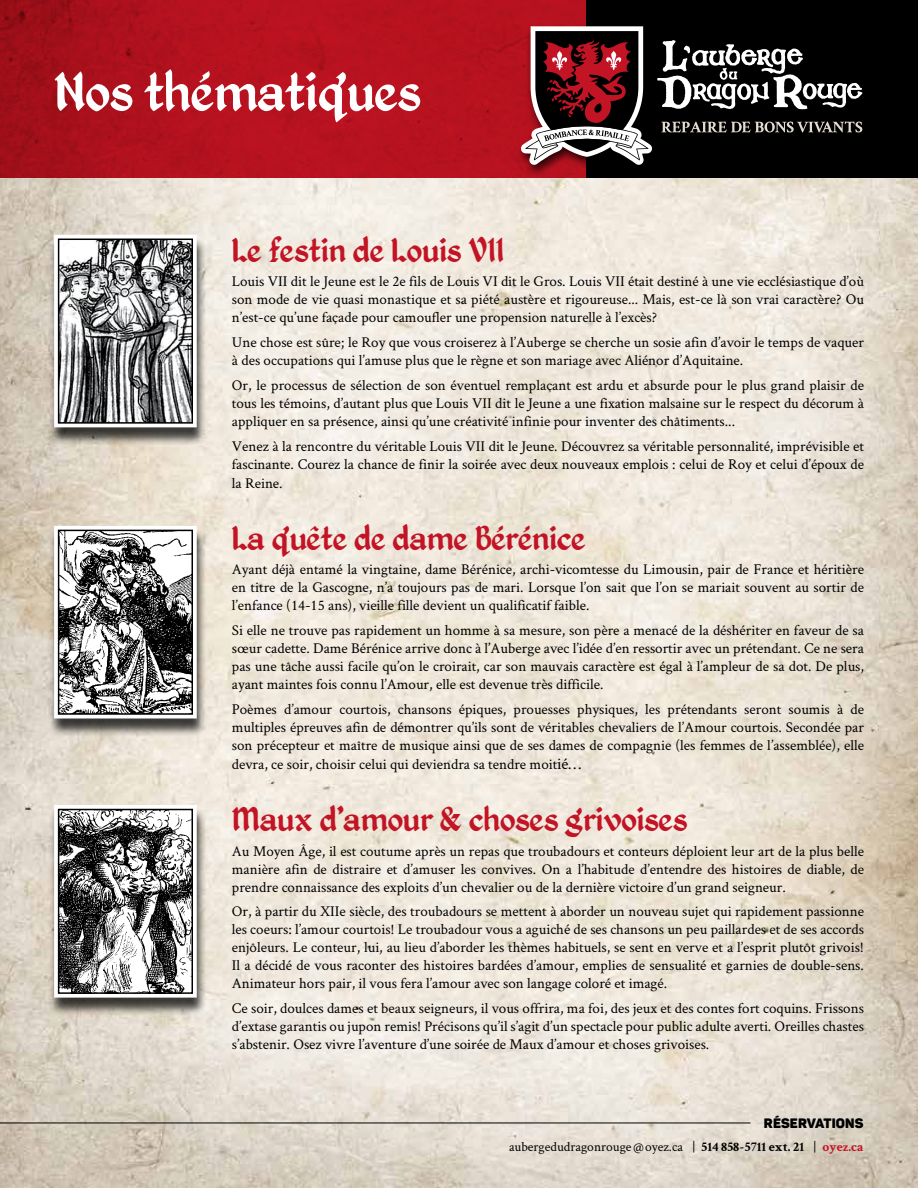
<style>
.page{position:relative;width:918px;height:1188px;background:#fff}
.page>*{position:absolute;margin:0;border:0;box-sizing:border-box;transform-origin:0 0}
.t1{font:60.75px "Kingthings Petrock";color:#fff}
.t2{font:37.5px "Kingthings Petrock";color:#c21424}
.t3{font:15px/18px "Crimson Text";color:#000;text-align:justify}
.t4{font:13.5px "Crimson Text";color:#000}
.t5{font:900 13.5px "Panton";letter-spacing:.01em;color:#000}
.s1{font-size:16.5px}
.s2{font-weight:700}
.s3{font-weight:700;color:#c21424}
</style>
<div class="page">
<img style="left:0;top:0;width:918px;height:1188px">
<svg style="left:1px;top:0;width:585px;height:178px;background:#b1111d"></svg>
<div style="left:586px;top:0;width:332px;height:178px;background:#000"></div>
<hr style="left:0;top:1123px;width:750px;height:1px;background:#000">
<div style="left:515px;top:23px;width:147px;height:154px;background:#000;opacity:.75"></div>
<svg style="left:521px;top:26px;width:341px;height:139px"></svg>
<div style="left:48px;top:237px;width:159px;height:209px;background:#000;opacity:.75"></div>
<svg style="left:54px;top:235px;width:143px;height:192px"></svg>
<img style="left:61px;top:242px;width:129px;height:179px">
<div style="left:58px;top:239px;width:135px;height:185px;border:2px solid #000"></div>
<div style="left:48px;top:528px;width:159px;height:209px;background:#000;opacity:.75"></div>
<svg style="left:54px;top:526px;width:143px;height:192px"></svg>
<img style="left:61px;top:533px;width:129px;height:179px">
<div style="left:58px;top:530px;width:135px;height:185px;border:2px solid #000"></div>
<div style="left:48px;top:807px;width:159px;height:209px;background:#000;opacity:.75"></div>
<svg style="left:54px;top:805px;width:143px;height:193px"></svg>
<img style="left:61px;top:812px;width:129px;height:179px">
<div style="left:58px;top:809px;width:135px;height:185px;border:2px solid #000"></div>
<h1 class="t1" style="left:54px;top:56px;width:368px">Nos thématiques</h1>
<h2 class="t2" style="left:232px;top:228px;width:274px">Le festin de Louis V11</h2>
<p class="t3" style="left:232px;top:272px;width:634px">Louis VII dit le Jeune est le 2e fils de Louis VI dit le Gros. Louis VII était destiné à une vie ecclésiastique d’où son mode de vie quasi monastique et sa piété austère et rigoureuse... Mais, est-ce là son vrai caractère? Ou n’est-ce qu’une façade pour camoufler une propension naturelle à l’excès?</p>
<p class="t3" style="left:232px;top:333px;width:634px">Une chose est sûre; le Roy que vous croiserez à l’Auberge se cherche un sosie afin d’avoir le temps de vaquer à des occupations qui l’amuse plus que le règne et son mariage avec Aliénor d’Aquitaine.</p>
<p class="t3" style="left:232px;top:376px;width:634px">Or, le processus de sélection de son éventuel remplaçant est ardu et absurde pour le plus grand plaisir de tous les témoins, d’autant plus que Louis VII dit le Jeune a une fixation malsaine sur le respect du décorum à appliquer en sa présence, ainsi qu’une créativité infinie pour inventer des châtiments...</p>
<p class="t3" style="left:232px;top:436px;width:634px">Venez à la rencontre du véritable Louis VII dit le Jeune. Découvrez sa véritable personnalité, imprévisible et fascinante. Courez la chance de finir la soirée avec deux nouveaux emplois : celui de Roy et celui d’époux de</p>
<p class="t3" style="left:232px;top:474px;width:52px">la Reine.</p>
<h2 class="t2" style="left:232px;top:516px;width:355px">La quête de dame Bérénice</h2>
<p class="t3" style="left:232px;top:560px;width:634px">Ayant déjà entamé la vingtaine, dame Bérénice, archi-vicomtesse du Limousin, pair de France et héritière en titre de la Gascogne, n’a toujours pas de mari. Lorsque l’on sait que l’on se mariait souvent au sortir de l’enfance (14-15 ans), vieille fille devient un qualificatif faible.</p>
<p class="t3" style="left:232px;top:621px;width:634px">Si elle ne trouve pas rapidement un homme à sa mesure, son père a menacé de la déshériter en faveur de sa sœur cadette. Dame Bérénice arrive donc à l’Auberge avec l’idée d’en ressortir avec un prétendant. Ce ne sera pas une tâche aussi facile qu’on le croirait, car son mauvais caractère est égal à l’ampleur de sa dot. De plus, ayant maintes fois connu l’Amour, elle est devenue très difficile.</p>
<p class="t3" style="left:232px;top:700px;width:634px">Poèmes d’amour courtois, chansons épiques, prouesses physiques, les prétendants seront soumis à de multiples épreuves afin de démontrer qu’ils sont de véritables chevaliers de l’Amour courtois. Secondée par son précepteur et maître de musique ainsi que de ses dames de compagnie (les femmes de l’assemblée), elle</p>
<p class="t3" style="left:232px;top:755px;width:351px">devra, ce soir, choisir celui qui deviendra sa tendre moit<span class="s1">ié…</span></p>
<h2 class="t2" style="left:232px;top:797px;width:457px">Maux d’amour &amp; choses grivoises</h2>
<p class="t3" style="left:232px;top:841px;width:634px">Au Moyen Âge, il est coutume après un repas que troubadours et conteurs déploient leur art de la plus belle manière afin de distraire et d’amuser les convives. On a l’habitude d’entendre des histoires de diable, de prendre connaissance des exploits d’un chevalier ou de la dernière victoire d’un grand seigneur.</p>
<p class="t3" style="left:232px;top:902px;width:634px">Or, à partir du XIIe siècle, des troubadours se mettent à aborder un nouveau sujet qui rapidement passionne les coeurs: l’amour courtois! Le troubadour vous a aguiché de ses chansons un peu paillardes et de ses accords enjôleurs. Le conteur, lui, au lieu d’aborder les thèmes habituels, se sent en verve et a l’esprit plutôt grivois!<br>Il a décidé de vous raconter des histoires bardées d’amour, emplies de sensualité et garnies de double-sens.<br>Animateur hors pair, il vous fera l’amour avec son langage coloré et imagé.</p>
<p class="t3" style="left:232px;top:999px;width:634px">Ce soir, doulces dames et beaux seigneurs, il vous offrira, ma foi, des jeux et des contes fort coquins. Frissons d’extase garantis ou jupon remis! Précisons qu’il s’agit d’un spectacle pour public adulte averti. Oreilles chastes s’abstenir. Osez vivre l’aventure d’une soirée de Maux d’amour et choses grivoises.</p>
<p class="t5" style="left:764px;top:1115px;width:101px">RÉSERVATIONS</p>
<p class="t4" style="left:509px;top:1137px;width:356px">aubergedudragonrouge@oyez.ca | <span class="s2">514 858-5711 ext. 21</span> | <span class="s3">oyez.ca</span></p>
</div>
